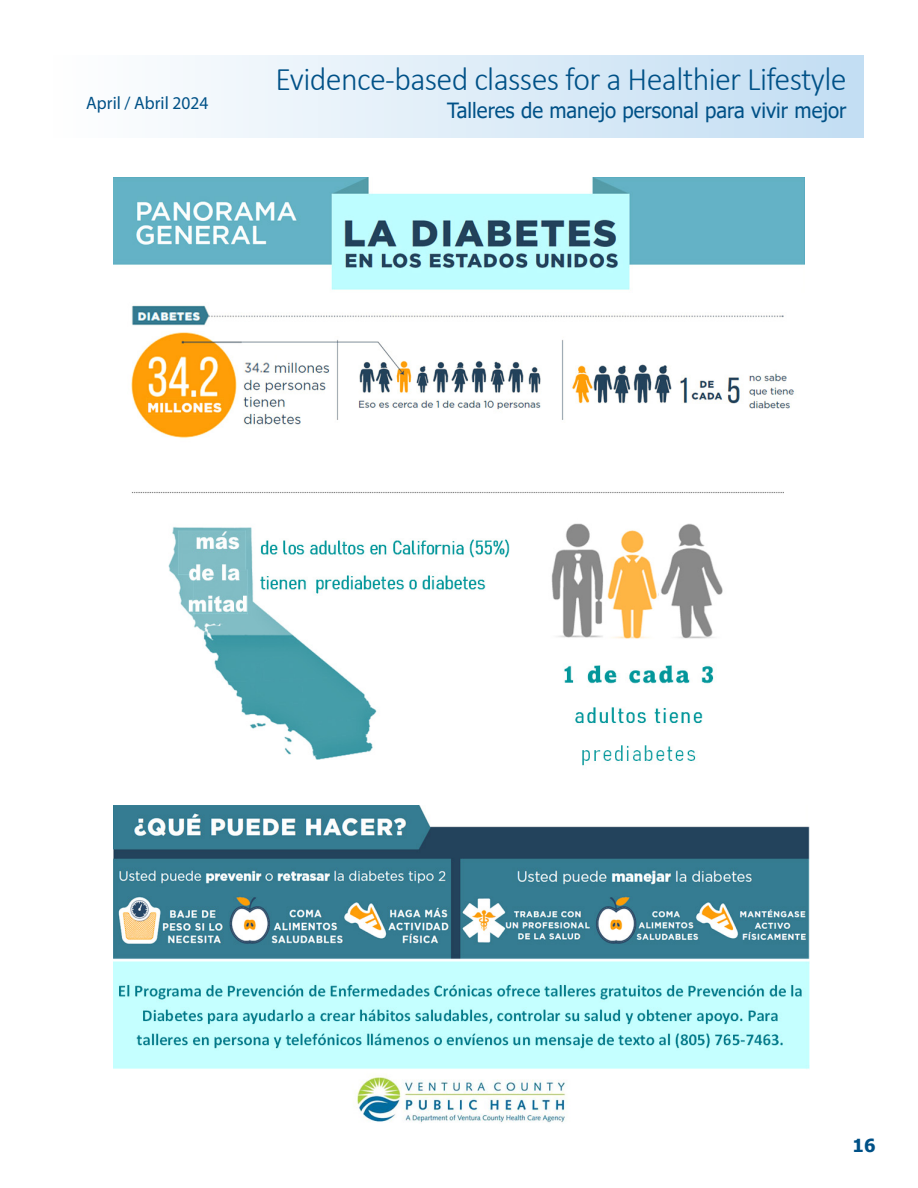
<style>
.page{position:relative;width:918px;height:1188px;background:#fff}
.page>*{position:absolute;margin:0;border:0;box-sizing:border-box;transform-origin:0 0}
.t1{font:300 33px "Calibri";letter-spacing:-.02em;color:#005187}
.t2{font:21px "Tahoma";color:#005187}
.t3{font:18px "Myriad Pro";color:#005187}
.t4{font:700 18px "Tahoma";color:#005187}
</style>
<div class="page">
<div style="left:53px;top:55px;width:810px;height:83px;background:linear-gradient(to right,#fefefe,#c2ddf2)"></div>
<img style="left:114px;top:178px;width:690px;height:260px">
<img style="left:131px;top:492px;width:653px;height:274px">
<img style="left:114px;top:805px;width:695px;height:318px">
<p class="t3" style="left:86px;top:91px;width:124px">April / Abril 2024</p>
<p class="t1" style="left:276px;top:59px;width:573px">Evidence-based classes for a Healthier Lifestyle</p>
<p class="t2" style="left:447px;top:96px;width:401px">Talleres de manejo personal para vivir mejor</p>
<p class="t4" style="left:853px;top:1133px;width:24px">16</p>
</div>
